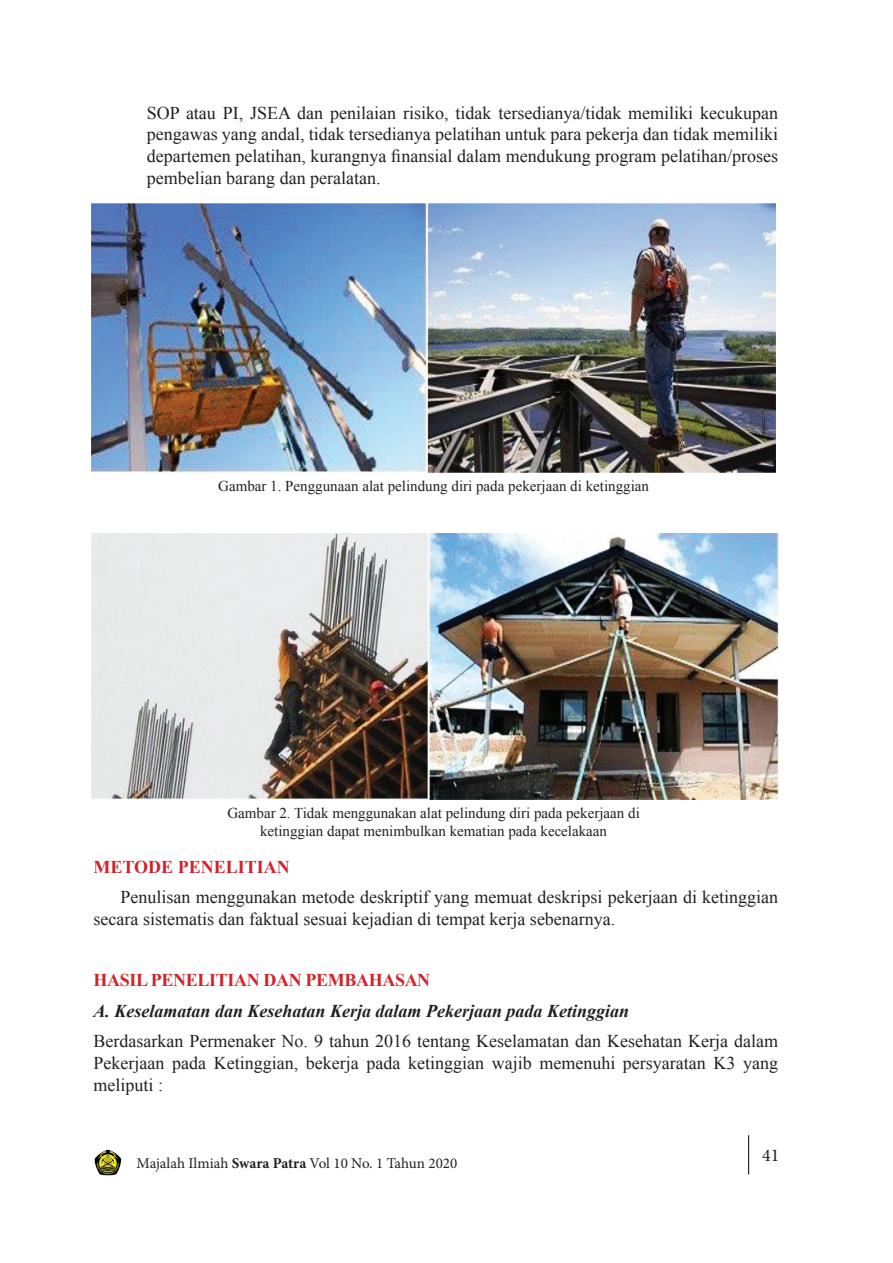
<style>
.page{position:relative;width:893px;height:1263px;background:#fff}
.page>*{position:absolute;margin:0;border:0;box-sizing:border-box;transform-origin:0 0}
.t1{font:18px/21.6px "Times New Roman";color:#231f20;text-align:justify}
.t2{font:italic 700 18px "Times New Roman";color:#231f20}
.t3{font:700 18px "Times New Roman";letter-spacing:-.02em;color:#d1232a}
.t4{font:700 18px "Times New Roman";color:#d1232a}
.t5{font:18px "Minion Pro";color:#231f20}
.t6{font:15px/18px "Times New Roman";color:#231f20;text-align:center}
.t7{font:15px "Minion Pro";color:#231f20}
.s1{font-weight:700}
</style>
<div class="page">
<img style="left:94px;top:1149px;width:28px;height:27px">
<hr style="left:748px;top:1135px;width:1px;height:39px;background:#231f20">
<img style="left:91px;top:204px;width:684px;height:268px">
<img style="left:91px;top:534px;width:687px;height:266px">
<p class="t1" style="left:147px;top:102px;width:633px">SOP atau PI, JSEA dan penilaian risiko, tidak tersedianya/tidak memiliki kecukupan pengawas yang andal, tidak tersedianya pelatihan untuk para pekerja dan tidak memiliki departemen pelatihan, kurangnya finansial dalam mendukung program pelatihan/proses pembelian barang dan peralatan.</p>
<p class="t6" style="left:218px;top:477px;width:432px">Gambar 1. Penggunaan alat pelindung diri pada pekerjaan di ketinggian</p>
<p class="t6" style="left:227px;top:804px;width:414px">Gambar 2. Tidak menggunakan alat pelindung diri pada pekerjaan di ketinggian dapat menimbulkan kematian pada kecelakaan</p>
<p class="t4" style="left:94px;top:854px;width:198px">METODE PENELITIAN</p>
<p class="t1" style="left:94px;top:886px;width:686px;text-indent:27px">Penulisan menggunakan metode deskriptif yang memuat deskripsi pekerjaan di ketinggian secara sistematis dan faktual sesuai kejadian di tempat kerja sebenarnya.</p>
<p class="t3" style="left:94px;top:968px;width:338px">HASIL PENELITIAN DAN PEMBAHASAN</p>
<p class="t2" style="left:94px;top:998px;width:537px">A. Keselamatan dan Kesehatan Kerja dalam Pekerjaan pada Ketinggian</p>
<p class="t1" style="left:94px;top:1030px;width:686px">Berdasarkan Permenaker No. 9 tahun 2016 tentang Keselamatan dan Kesehatan Kerja dalam Pekerjaan pada Ketinggian, bekerja pada ketinggian wajib memenuhi persyaratan K3 yang meliputi :</p>
<p class="t7" style="left:137px;top:1153px;width:322px">Majalah Ilmiah <span class="s1">Swara Patra</span> Vol 10 No. 1 Tahun 2020</p>
<p class="t5" style="left:762px;top:1143px;width:19px">41</p>
</div>
